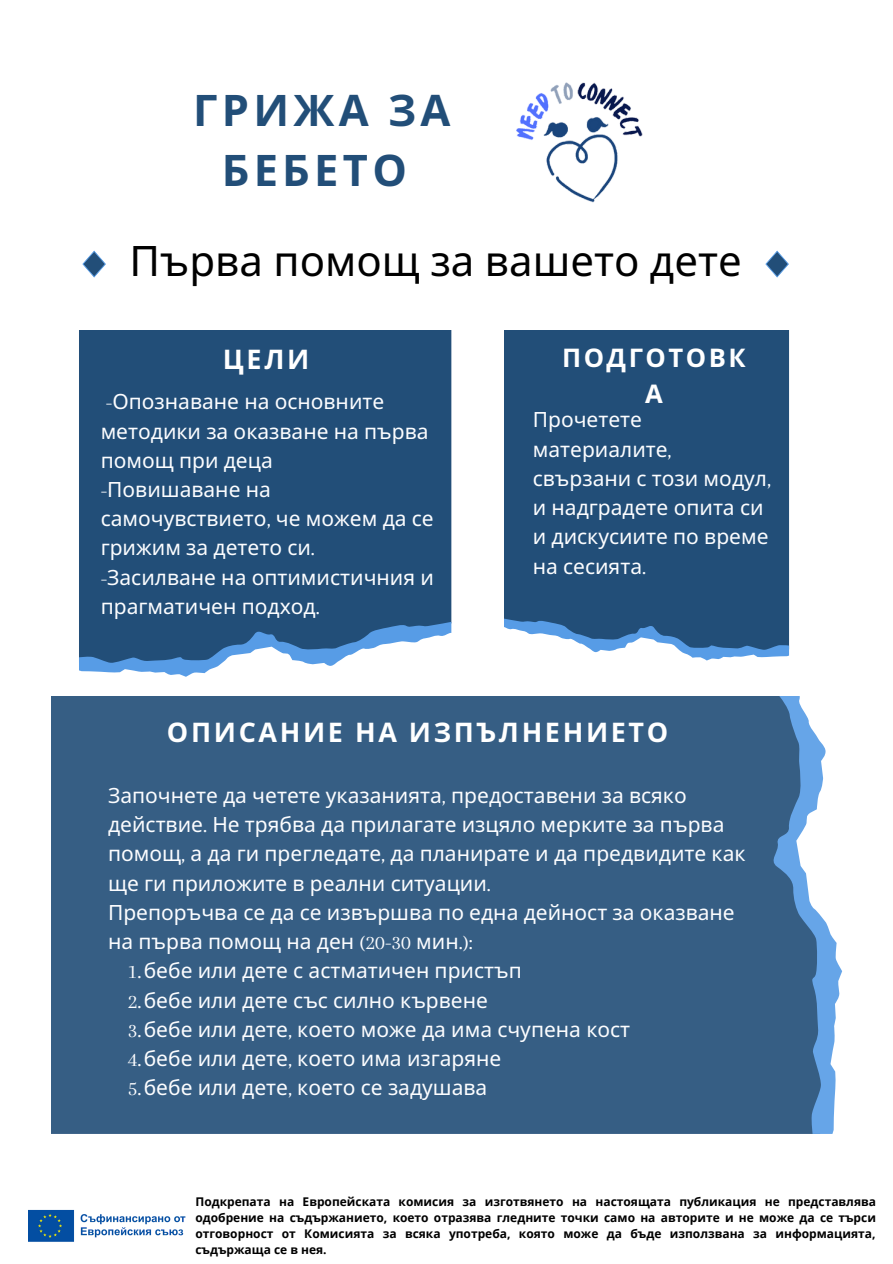
<style>
.page{position:relative;width:893px;height:1264px;background:#fff}
.page>*{position:absolute;margin:0;border:0;box-sizing:border-box;transform-origin:0 0}
.t1{font:700 43.5px/59.6px "Noto Sans";letter-spacing:.1em;color:#224e78;text-align:center}
.t2{font:42px "Noto Sans";color:#000}
.t3{font:700 27px "Noto Sans";letter-spacing:.1em;color:#fff}
.t4{font:700 25.65px/35.1px "Noto Sans";letter-spacing:.1em;color:#fff;text-align:center}
.t5{font:21px/29.2px "Noto Sans";color:#fcfdff}
.t6{font:700 12px/16px "Open Sans";color:#000;text-align:justify}
.s1{font-family:"Arapey"}
</style>
<div class="page">
<svg style="left:82px;top:250px;width:24px;height:27px"></svg>
<svg style="left:765px;top:250px;width:23px;height:27px"></svg>
<div style="left:51px;top:696px;width:707px;height:437px;background:#365e84"></div>
<svg style="left:758px;top:696px;width:84px;height:437px"></svg>
<div style="left:79px;top:330px;width:373px;height:303px;background:#224e78"></div>
<svg style="left:79px;top:622px;width:372px;height:54px"></svg>
<div style="left:505px;top:330px;width:284px;height:288px;background:#224e78"></div>
<svg style="left:505px;top:330px;width:35px;height:11px"></svg>
<svg style="left:505px;top:618px;width:284px;height:42px"></svg>
<img style="left:516px;top:82px;width:127px;height:121px">
<img style="left:28px;top:1209px;width:158px;height:33px">
<p class="t1" style="left:193px;top:80px;width:259px">ГРИЖА ЗА<br>БЕБЕТО</p>
<p class="t2" style="left:129px;top:231px;width:613px">Първа помощ за вашето дете</p>
<p class="t3" style="left:223px;top:340px;width:88px">ЦЕЛИ</p>
<p class="t5" style="left:101px;top:386px;width:329px"><span class="s1">-</span>Опознаване на основните методики за оказване на първа помощ при деца</p>
<p class="t5" style="left:101px;top:474px;width:334px"><span class="s1">-</span>Повишаване на самочувствието<span class="s1">,</span> че можем да се грижим за детето си<span class="s1">.</span></p>
<p class="t5" style="left:101px;top:562px;width:334px"><span class="s1">-</span>Засилване на оптимистичния и прагматичен подход<span class="s1">.</span></p>
<p class="t4" style="left:562px;top:340px;width:185px">ПОДГОТОВК<br>А</p>
<p class="t5" style="left:532px;top:404px;width:240px">Прочетете материалите<span class="s1">, </span>свързани с този модул<span class="s1">, </span>и надградете опита си и дискусиите по време на сесията<span class="s1">.</span></p>
<p class="t3" style="left:167px;top:713px;width:503px">ОПИСАНИЕ НА ИЗПЪЛНЕНИЕТО</p>
<p class="t5" style="left:108px;top:780px;width:639px">Започнете да четете указанията<span class="s1">,</span> предоставени за всяко действие<span class="s1">.</span> Не трябва да прилагате изцяло мерките за първа помощ<span class="s1">,</span> а да ги прегледате<span class="s1">,</span> да планирате и да предвидите как ще ги приложите в реални ситуации<span class="s1">.</span></p>
<p class="t5" style="left:108px;top:897px;width:628px">Препоръчва се да се извършва по една дейност за оказване на първа помощ на ден <span class="s1">(20-30</span> мин<span class="s1">.):</span></p>
<p class="t5" style="left:128px;top:955px;width:395px"><span class="s1">1.</span>бебе или дете с астматичен пристъп</p>
<p class="t5" style="left:128px;top:984px;width:361px"><span class="s1">2.</span>бебе или дете със силно кървене</p>
<p class="t5" style="left:128px;top:1014px;width:503px"><span class="s1">3.</span>бебе или дете<span class="s1">,</span> което може да има счупена кост</p>
<p class="t5" style="left:128px;top:1043px;width:375px"><span class="s1">4.</span>бебе или дете<span class="s1">,</span> което има изгаряне</p>
<p class="t5" style="left:128px;top:1072px;width:361px"><span class="s1">5.</span>бебе или дете<span class="s1">,</span> което се задушава</p>
<p class="t6" style="left:195px;top:1192px;width:682px">Подкрепата на Европейската комисия за изготвянето на настоящата публикация не представлява одобрение на съдържанието, което отразява гледните точки само на авторите и не може да се търси отговорност от Комисията за всяка употреба, която може да бъде използвана за информацията, съдържаща се в нея.</p>
</div>
